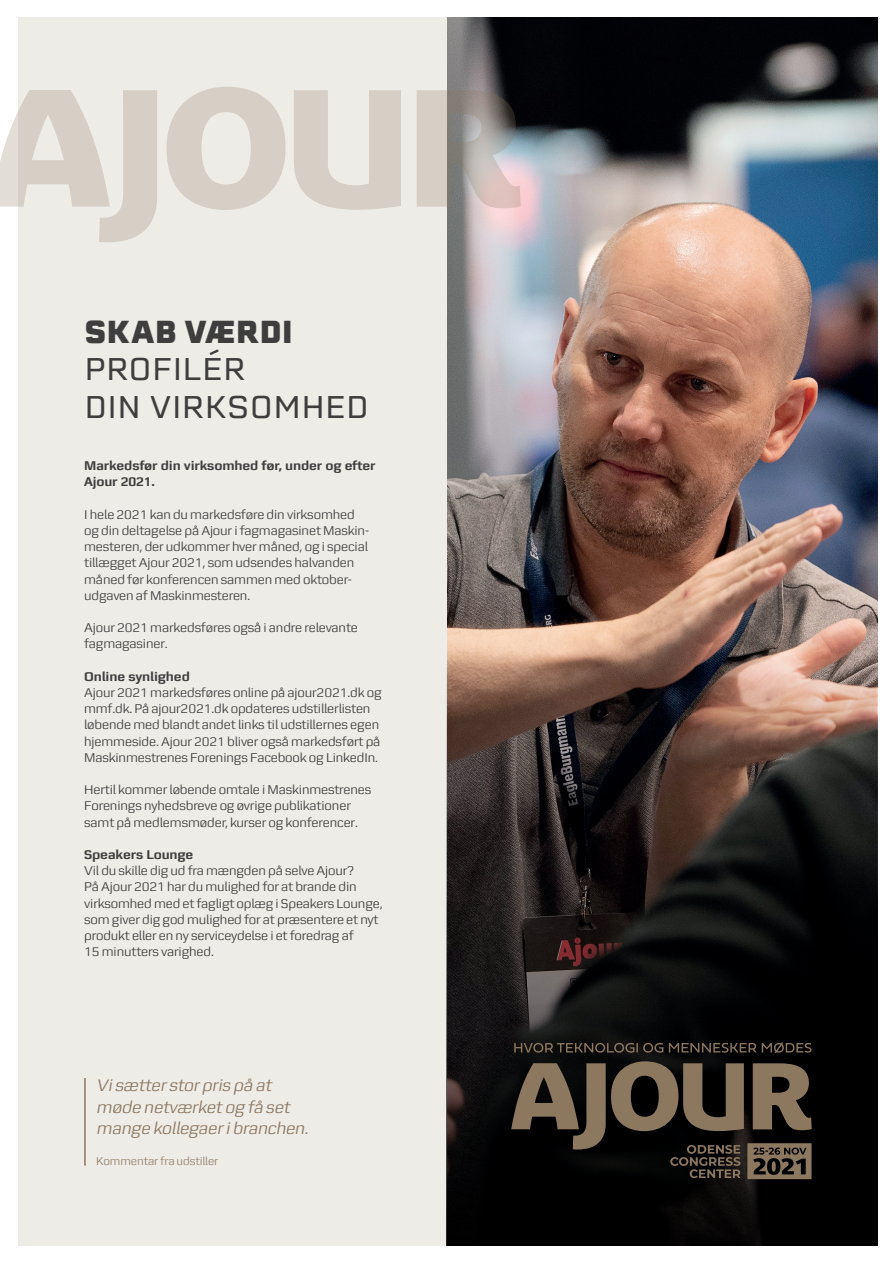
<style>
.page{position:relative;width:893px;height:1263px;background:#fff}
.page>*{position:absolute;margin:0;border:0;box-sizing:border-box;transform-origin:0 0}
.t1{font:31.05px/37.3px "Erbaum";letter-spacing:-.01em;color:#3e3e3f}
.t2{font:900 31.05px "Erbaum";letter-spacing:-.01em;color:#3e3e3f}
.t3{font:italic 17.7px/21.3px "Zetta Sans";color:#8c775f}
.t4{font:13.5px/16.2px "Zetta Sans";letter-spacing:-.01em;color:#3e3e3f}
.t5{font:700 13.5px/16.2px "Zetta Sans";letter-spacing:-.01em;color:#3e3e3f}
.t6{font:12px "Zetta Sans";letter-spacing:-.01em;color:#95826a}
</style>
<div class="page">
<img style="left:447px;top:17px;width:430px;height:1229px">
<div style="left:18px;top:17px;width:428px;height:1229px;background:#eeece7"></div>
<svg style="left:446px;top:652px;width:430px;height:594px;background:#29211f"></svg>
<hr style="left:84px;top:1078px;width:2px;height:87px;background:#8c775f">
<svg style="left:167px;top:87px;width:119px;height:123px"></svg>
<svg style="left:294px;top:90px;width:107px;height:120px"></svg>
<svg style="left:417px;top:90px;width:104px;height:118px;background:#ada6a2"></svg>
<svg style="left:0;top:90px;width:157px;height:152px"></svg>
<svg style="left:514px;top:1042px;width:297px;height:11px;background:#302a23"></svg>
<svg style="left:511px;top:1061px;width:301px;height:118px;background:#3e352b"></svg>
<h1 class="t2" style="left:84px;top:309px;width:210px">SKAB VÆRDI</h1>
<h1 class="t1" style="left:84px;top:350px;width:286px">PROFILÉR<br>DIN VIRKSOMHED</h1>
<p class="t5" style="left:84px;top:458px;width:293px">Markedsfør din virksomhed før, under og efter<br>Ajour 2021.</p>
<p class="t4" style="left:84px;top:506px;width:286px">I hele 2021 kan du markedsføre din virksomhed og din deltagelse på Ajour i fagmagasinet Maskin&shy;mesteren, der udkommer hver måned, og i special tillægget Ajour 2021, som udsendes halvanden måned før konferencen sammen med oktober&shy;udgaven af Maskinmesteren.</p>
<p class="t4" style="left:84px;top:619px;width:275px">Ajour 2021 markedsføres også i andre relevante fagmagasiner.</p>
<p class="t5" style="left:84px;top:668px;width:107px">Online synlighed</p>
<p class="t4" style="left:84px;top:684px;width:299px">Ajour 2021 markedsføres online på ajour2021.dk og mmf.dk. På ajour2021.dk opdateres udstillerlisten løbende med blandt andet links til udstillernes egen hjemmeside. Ajour 2021 bliver også markedsført på Maskinmestrenes Forenings Facebook og LinkedIn.</p>
<p class="t4" style="left:84px;top:781px;width:289px">Hertil kommer løbende omtale i Maskinmestrenes<br>Forenings nyhedsbreve og øvrige publikationer samt på medlemsmøder, kurser og konferencer.</p>
<p class="t5" style="left:84px;top:846px;width:111px">Speakers Lounge</p>
<p class="t4" style="left:84px;top:862px;width:300px">Vil du skille dig ud fra mængden på selve Ajour?<br>På Ajour 2021 har du mulighed for at brande din virksomhed med et fagligt oplæg i Speakers Lounge, som giver dig god mulighed for at præsentere et nyt produkt eller en ny serviceydelse i et foredrag af<br>15 minutters varighed.</p>
<h2 class="t3" style="left:96px;top:1075px;width:217px">Visætterstorpris på at møde netværketog få set mange kollegaeribranchen.</h2>
<p class="t6" style="left:96px;top:1154px;width:123px">Kommentar fra udstiller</p>
</div>
